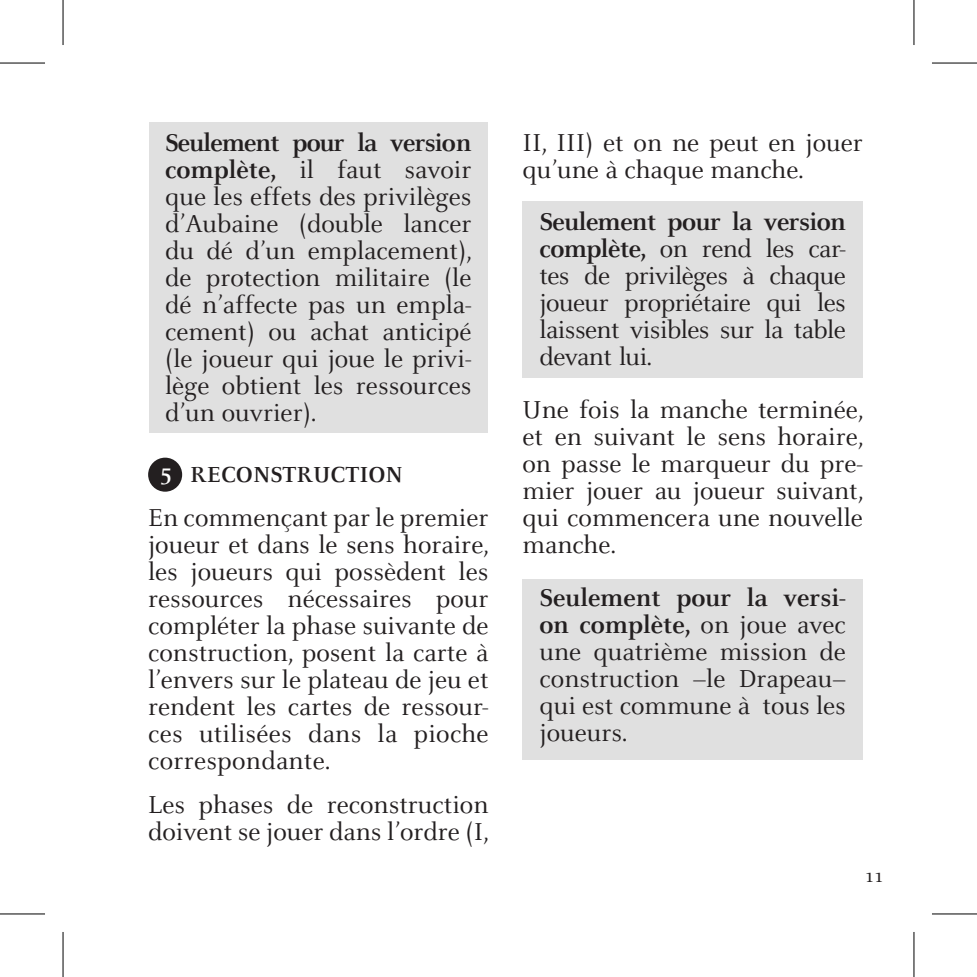
<style>
.page{position:relative;width:977px;height:977px;background:#fff}
.page>*{position:absolute;margin:0;border:0;box-sizing:border-box;transform-origin:0 0}
.t1{font:27px/27px "Celeste";color:#231f20;text-align:justify}
.t2{font:700 24px "Celeste";color:#231f20}
.t3{font:21px "Celeste";color:#231f20}
.s1{font-weight:700}
.s2{color:#fff}
</style>
<div class="page">
<div style="left:522px;top:579px;width:340px;height:180px;background:#e0e0e0"></div>
<div style="left:522px;top:201px;width:340px;height:177px;background:#e0e0e0"></div>
<div style="left:149px;top:123px;width:338px;height:310px;background:#e0e0e0"></div>
<div style="left:148px;top:457px;width:34px;height:34px;background:#231f20;border-radius:50%"></div>
<hr style="left:0;top:62px;width:45px;height:2px;background:#000">
<hr style="left:931px;top:62px;width:45px;height:2px;background:#000">
<hr style="left:0;top:913px;width:45px;height:1px;background:#000">
<hr style="left:931px;top:913px;width:45px;height:1px;background:#000">
<hr style="left:62px;top:0;width:2px;height:45px;background:#000">
<hr style="left:62px;top:931px;width:2px;height:45px;background:#000">
<hr style="left:913px;top:0;width:1px;height:45px;background:#000">
<hr style="left:913px;top:931px;width:1px;height:45px;background:#000">
<p class="t1" style="left:165px;top:130px;width:308px"><span class="s1">Seulement pour la version complète,</span> il faut savoir que les effets des privilèges d’Aubaine (double lancer du dé d’un emplacement), de protection militaire (le dé n’affecte pas un empla&shy;cement) ou achat anticipé (le joueur qui joue le privi&shy;lège obtient les ressources d’un ouvrier).</p>
<p class="t2" style="left:160px;top:462px;width:244px"><span class="s2">5</span> RECONSTRUCTION</p>
<p class="t1" style="left:148px;top:505px;width:342px">En commençant par le premier joueur et dans le sens horaire, les joueurs qui possèdent les ressources nécessaires pour compléter la phase suivante de construction, posent la carte à l’envers sur le plateau de jeu et rendent les cartes de ressour&shy;ces utilisées dans la pioche correspondante.</p>
<p class="t1" style="left:148px;top:792px;width:342px">Les phases de reconstruction doivent se jouer dans l’ordre (I,</p>
<p class="t1" style="left:522px;top:130px;width:342px">II, III) et on ne peut en jouer qu’une à chaque manche.</p>
<p class="t1" style="left:539px;top:209px;width:308px"><span class="s1">Seulement pour la version complète,</span> on rend les car&shy;tes de privilèges à chaque joueur propriétaire qui les laissent visibles sur la table devant lui.</p>
<p class="t1" style="left:522px;top:397px;width:342px">Une fois la manche terminée, et en suivant le sens horaire, on passe le marqueur du pre&shy;mier jouer au joueur suivant, qui commencera une nouvelle manche.</p>
<p class="t1" style="left:539px;top:584px;width:308px"><span class="s1">Seulement pour la versi&shy;on complète,</span> on joue avec une quatrième mission de construction –le Drapeau– qui est commune à tous les joueurs.</p>
<p class="t3" style="left:864px;top:865px;width:22px">11</p>
</div>
